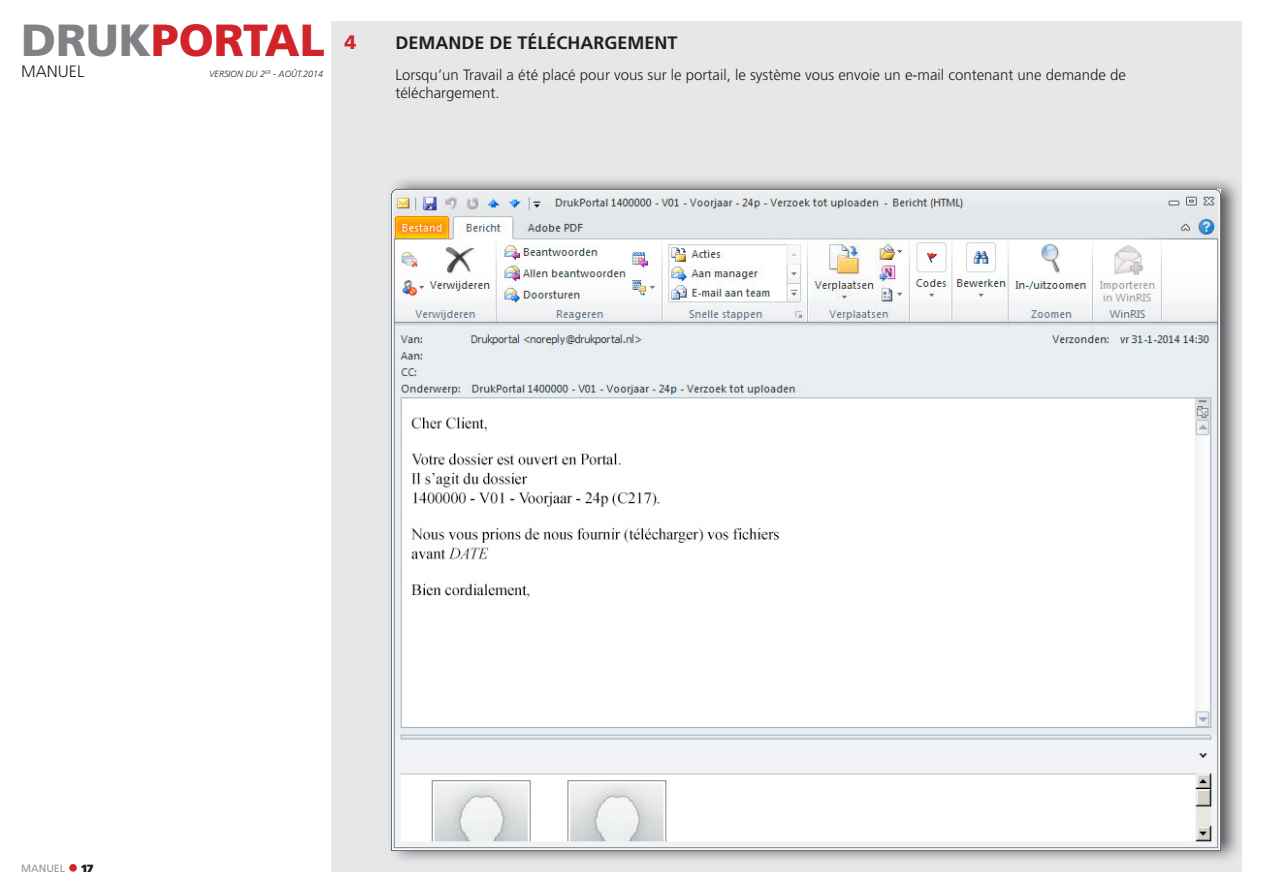
<style>
.page{position:relative;width:1263px;height:893px;background:#fff}
.page>*{position:absolute;margin:0;border:0;box-sizing:border-box;transform-origin:0 0}
.t1{font:900 45px "Frutiger";color:#d1232a}
.t2{font:900 19.5px "Frutiger";color:#d1232a}
.t3{font:700 18px "Frutiger";color:#231f20}
.t4{font:300 16.5px "Frutiger";color:#231f20}
.t5{font:300 15px/18px "Frutiger";color:#231f20}
.t6{font:10.5px "Frutiger";color:#939598}
.t7{font:900 10.5px "Frutiger";color:#231f20}
.t8{font:italic 300 9px "Frutiger";color:#231f20}
.s1{color:#808285}
</style>
<div class="page">
<div style="left:332px;top:21px;width:910px;height:851px;background:#e6e7e9"></div>
<div style="left:386px;top:175px;width:857px;height:690px;background:#231f20;opacity:.75"></div>
<img style="left:392px;top:189px;width:828px;height:661px">
<h1 class="t1" style="left:21px;top:13px;width:305px"><span class="s1">DRUK</span>PORTAL</h1>
<p class="t4" style="left:21px;top:62px;width:65px">MANUEL</p>
<p class="t8" style="left:209px;top:68px;width:116px">VERSION DU 2<sup>ER</sup> - AOÛT.2014</p>
<h2 class="t2" style="left:344px;top:31px;width:13px">4</h2>
<p class="t3" style="left:395px;top:32px;width:284px">DEMANDE DE TÉLÉCHARGEMENT</p>
<p class="t5" style="left:395px;top:66px;width:732px">Lorsqu’un Travail a été placé pour vous sur le portail, le système vous envoie un e-mail contenant une demande de téléchargement.</p>
<p class="t6" style="left:21px;top:862px;width:45px">MANUEL</p>
<p class="t7" style="left:82px;top:862px;width:13px">17</p>
</div>
